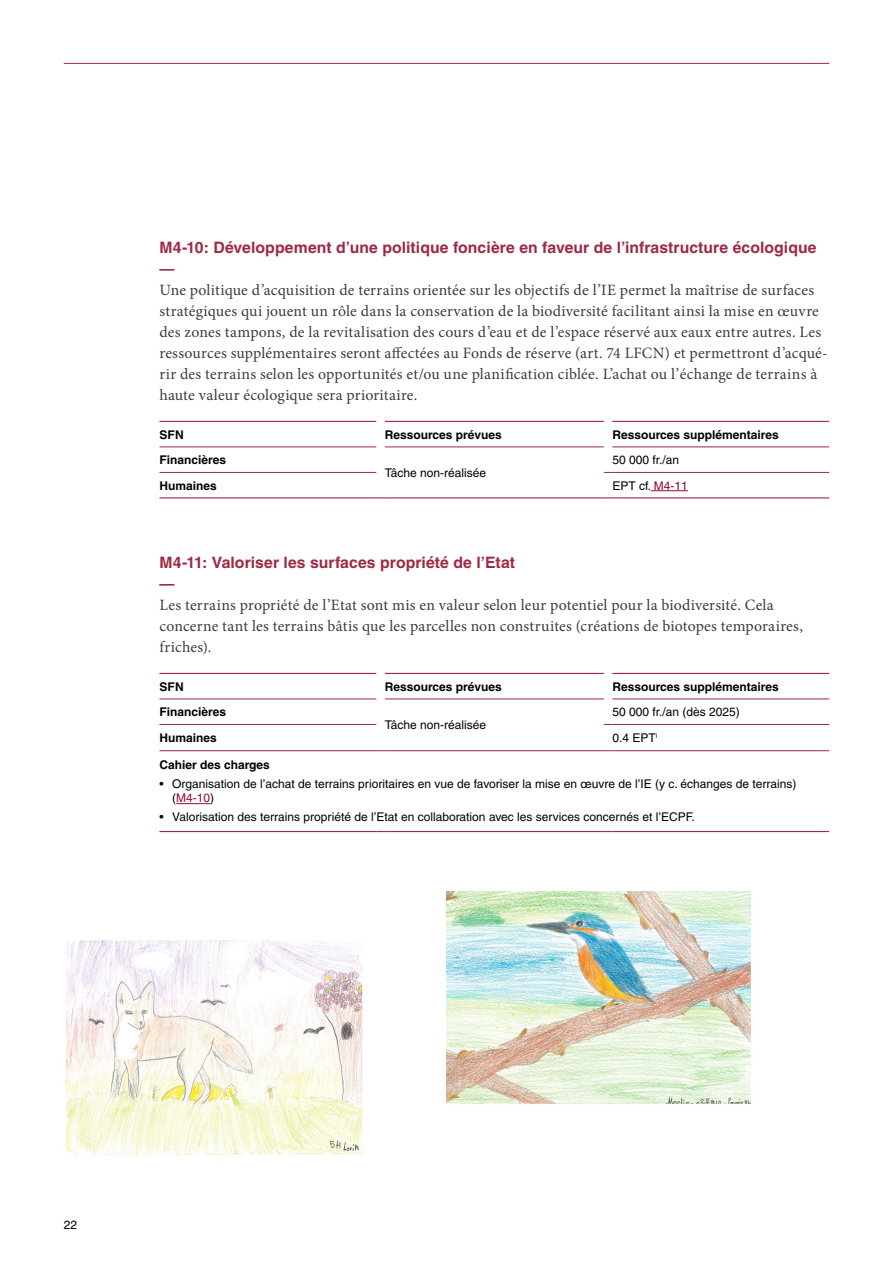
<style>
.page{position:relative;width:893px;height:1263px;background:#fff}
.page>*{position:absolute;margin:0;border:0;box-sizing:border-box;transform-origin:0 0}
.t1{font:15.75px/21px "Minion Pro";letter-spacing:.01em;color:#3c3c3b}
.t2{font:700 15.75px "Helvetica LT Pro";letter-spacing:.005em;color:#9e2943}
.t3{font:700 15px "Helvetica LT Pro";color:#9e2943}
.t4{font:12px/14.4px "Helvetica LT Pro";color:#000}
.t5{font:700 12px "Helvetica LT Pro";color:#000}
.s1{color:#970d34}
</style>
<div class="page">
<hr style="left:64px;top:63px;width:765px;height:1px;background:#9e2943">
<hr style="left:159px;top:673px;width:217px;height:1px;background:#9e2943">
<hr style="left:385px;top:673px;width:219px;height:1px;background:#9e2943">
<hr style="left:612px;top:673px;width:217px;height:1px;background:#9e2943">
<hr style="left:159px;top:699px;width:217px;height:1px;background:#9e2943">
<hr style="left:385px;top:699px;width:219px;height:1px;background:#9e2943">
<hr style="left:612px;top:699px;width:217px;height:1px;background:#9e2943">
<hr style="left:159px;top:724px;width:217px;height:1px;background:#9e2943">
<hr style="left:612px;top:724px;width:217px;height:1px;background:#9e2943">
<hr style="left:159px;top:750px;width:217px;height:1px;background:#9e2943">
<hr style="left:385px;top:750px;width:219px;height:1px;background:#9e2943">
<hr style="left:612px;top:750px;width:217px;height:1px;background:#9e2943">
<hr style="left:159px;top:831px;width:217px;height:1px;background:#9e2943">
<hr style="left:385px;top:831px;width:219px;height:1px;background:#9e2943">
<hr style="left:612px;top:831px;width:217px;height:1px;background:#9e2943">
<hr style="left:176px;top:803px;width:34px;height:1px;background:#970d34">
<hr style="left:159px;top:421px;width:217px;height:1px;background:#9e2943">
<hr style="left:385px;top:421px;width:219px;height:1px;background:#9e2943">
<hr style="left:612px;top:421px;width:217px;height:1px;background:#9e2943">
<hr style="left:159px;top:447px;width:217px;height:1px;background:#9e2943">
<hr style="left:385px;top:447px;width:219px;height:1px;background:#9e2943">
<hr style="left:612px;top:447px;width:217px;height:1px;background:#9e2943">
<hr style="left:159px;top:472px;width:217px;height:1px;background:#9e2943">
<hr style="left:612px;top:472px;width:217px;height:1px;background:#9e2943">
<hr style="left:159px;top:497px;width:217px;height:1px;background:#9e2943">
<hr style="left:612px;top:497px;width:217px;height:1px;background:#9e2943">
<hr style="left:385px;top:497px;width:219px;height:1px;background:#9e2943">
<hr style="left:651px;top:490px;width:37px;height:1px;background:#970d34">
<img style="left:65px;top:940px;width:299px;height:222px">
<img style="left:446px;top:891px;width:305px;height:213px">
<p class="t2" style="left:159px;top:238px;width:659px">M4-10: Développement d’une politique foncière en faveur de l’infrastructure écologique</p>
<p class="t3" style="left:159px;top:259px;width:16px">—</p>
<p class="t1" style="left:159px;top:279px;width:670px">Une politique d’acquisition de terrains orientée sur les objectifs de l’IE permet la maîtrise de surfaces stratégiques qui jouent un rôle dans la conservation de la biodiversité facilitant ainsi la mise en œuvre des zones tampons, de la revitalisation des cours d’eau et de l’espace réservé aux eaux entre autres. Les ressources supplémentaires seront affectées au Fonds de réserve (art. 74 LFCN) et permettront d’acqué&shy;rir des terrains selon les opportunités et/ou une planification ciblée. L’achat ou l’échange de terrains à haute valeur écologique sera prioritaire.</p>
<p class="t5" style="left:159px;top:427px;width:26px">SFN</p>
<p class="t5" style="left:385px;top:427px;width:118px">Ressources prévues</p>
<p class="t5" style="left:612px;top:427px;width:168px">Ressources supplémentaires</p>
<p class="t5" style="left:159px;top:452px;width:68px">Financières</p>
<p class="t4" style="left:385px;top:465px;width:103px">Tâche non-réalisée</p>
<p class="t4" style="left:612px;top:452px;width:68px">50 000 fr./an</p>
<p class="t5" style="left:159px;top:478px;width:59px">Humaines</p>
<p class="t4" style="left:612px;top:478px;width:77px">EPT cf. <span class="s1">M4-11</span></p>
<p class="t2" style="left:159px;top:553px;width:357px">M4-11: Valoriser les surfaces propriété de l’Etat</p>
<p class="t3" style="left:159px;top:574px;width:16px">—</p>
<p class="t1" style="left:159px;top:594px;width:645px">Les terrains propriété de l’Etat sont mis en valeur selon leur potentiel pour la biodiversité. Cela concerne tant les terrains bâtis que les parcelles non construites (créations de biotopes temporaires, friches).</p>
<p class="t5" style="left:159px;top:679px;width:26px">SFN</p>
<p class="t5" style="left:385px;top:679px;width:118px">Ressources prévues</p>
<p class="t5" style="left:612px;top:679px;width:168px">Ressources supplémentaires</p>
<p class="t5" style="left:159px;top:704px;width:68px">Financières</p>
<p class="t4" style="left:385px;top:718px;width:103px">Tâche non-réalisée</p>
<p class="t4" style="left:612px;top:704px;width:129px">50 000 fr./an (dès 2025)</p>
<p class="t5" style="left:159px;top:730px;width:59px">Humaines</p>
<p class="t4" style="left:612px;top:730px;width:46px">0.4 EPT<sup>i</sup></p>
<p class="t5" style="left:159px;top:758px;width:112px">Cahier des charges</p>
<p class="t4" style="left:172px;top:777px;width:626px;text-indent:-13px">• Organisation de l’achat de terrains prioritaires en vue de favoriser la mise en œuvre de l’IE (y c. échanges de terrains) (<span class="s1">M4-10</span>)</p>
<p class="t4" style="left:159px;top:810px;width:537px">• Valorisation des terrains propriété de l’Etat en collaboration avec les services concernés et l’ECPF.</p>
<p class="t4" style="left:64px;top:1217px;width:15px">22</p>
</div>
